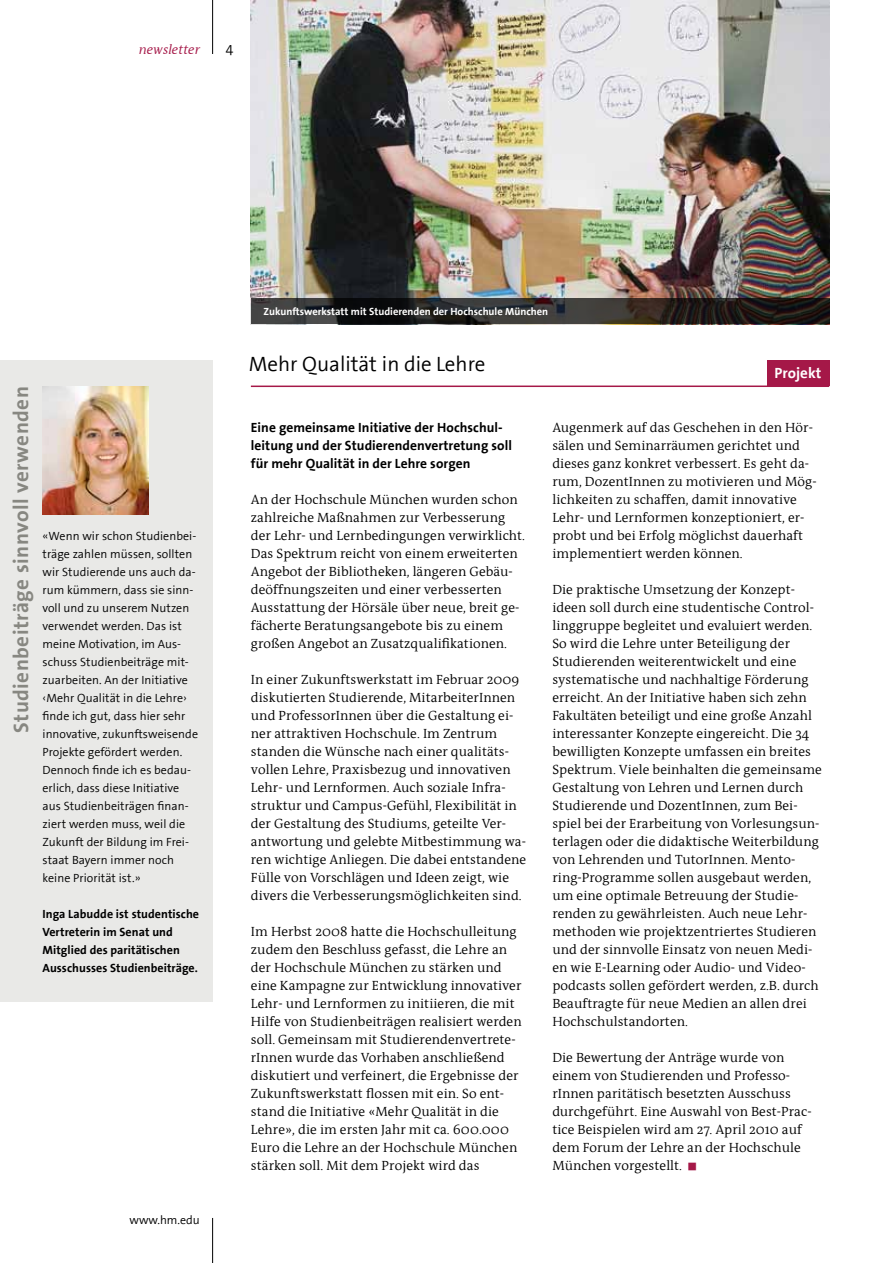
<style>
.page{position:relative;width:893px;height:1263px;background:#fff}
.page>*{position:absolute;margin:0;border:0;box-sizing:border-box;transform-origin:0 0}
.t1{font:700 21px "FHM The Sans";letter-spacing:.025em;color:#878781}
.t2{font:21px "FHM The Sans";color:#000}
.t3{font:700 15px "FHM The Sans";letter-spacing:.005em;color:#fff}
.t4{font:15px "FHM The Sans";color:#000}
.t5{font:13.5px/18px "FHM Antiqua";letter-spacing:.005em;color:#000}
.t6{font:700 13.5px/18px "FHM Antiqua";letter-spacing:.005em;color:#000}
.t7{font:italic 13.5px "FHM Antiqua";color:#a51848}
.t8{font:12px/18px "FHM The Sans";letter-spacing:.005em;color:#000}
.t9{font:700 12px/18px "FHM The Sans";letter-spacing:.005em;color:#000}
.t10{font:700 10.5px "FHM The Sans";color:#fff}
.t11{font:10.5px "FHM The Sans";letter-spacing:.015em;color:#000}
.s1{color:#a51848}
</style>
<div class="page">
<hr style="left:212px;top:0;width:1px;height:54px;background:#000">
<hr style="left:212px;top:1218px;width:1px;height:45px;background:#000">
<hr style="left:251px;top:385px;width:578px;height:2px;background:#a51848">
<div style="left:767px;top:360px;width:62px;height:26px;background:#a51848"></div>
<div style="left:0;top:360px;width:213px;height:641px;background:#e9e9e7"></div>
<img style="left:251px;top:0;width:578px;height:298px">
<svg style="left:251px;top:298px;width:578px;height:26px;background:#2a2726"></svg>
<img style="left:43px;top:386px;width:105px;height:128px">
<p class="t7" style="left:139px;top:42px;width:63px">newsletter</p>
<p class="t4" style="left:225px;top:41px;width:10px">4</p>
<h1 class="t1" style="left:10px;top:733px;width:348px;rotate:-90deg">Studienbeiträge sinnvoll verwenden</h1>
<p class="t8" style="left:43px;top:527px;width:157px">«Wenn wir schon Studienbei&shy;träge zahlen müssen, sollten wir Studierende uns auch da&shy;rum kümmern, dass sie sinn&shy;voll und zu unserem Nutzen verwendet werden. Das ist meine Motivation, im Aus&shy;schuss Studienbeiträge mit&shy;zuarbeiten. An der Initiative ‹Mehr Qualität in die Lehre› finde ich gut, dass hier sehr innovative, zukunftsweisende<br>Projekte gefördert werden.<br>Dennoch finde ich es bedau&shy;erlich, dass diese Initiative aus Studienbeiträgen finan&shy;ziert werden muss, weil die<br>Zukunft der Bildung im Frei&shy;staat Bayern immer noch keine Priorität ist.»</p>
<p class="t9" style="left:43px;top:905px;width:158px">Inga Labudde ist studentische<br>Vertreterin im Senat und<br>Mitglied des paritätischen<br>Ausschusses Studienbeiträge.</p>
<p class="t11" style="left:37px;top:747px;width:177px">Das offizielle Oktoberfest-Motiv 2004</p>
<p class="t8" style="left:129px;top:1211px;width:72px">www.hm.edu</p>
<p class="t10" style="left:264px;top:306px;width:286px">Zukunftswerkstatt mit Studierenden der Hochschule München</p>
<h1 class="t2" style="left:249px;top:353px;width:238px">Mehr Qualität in die Lehre</h1>
<p class="t3" style="left:774px;top:365px;width:49px">Projekt</p>
<p class="t6" style="left:251px;top:419px;width:263px">Eine gemeinsame Initiative der Hochschul&shy;leitung und der Studierendenvertretung soll für mehr Qualität in der Lehre sorgen</p>
<p class="t5" style="left:251px;top:491px;width:276px">An der Hochschule München wurden schon zahlreiche Maßnahmen zur Verbesserung der Lehr- und Lernbedingungen verwirklicht.<br>Das Spektrum reicht von einem erweiterten Angebot der Bibliotheken, längeren Gebäu&shy;deöffnungszeiten und einer verbesserten Ausstattung der Hörsäle über neue, breit ge&shy;fächerte Beratungsangebote bis zu einem großen Angebot an Zusatzqualifikationen.</p>
<p class="t5" style="left:251px;top:671px;width:277px">In einer Zukunftswerkstatt im Februar 2009 diskutierten Studierende, MitarbeiterInnen und ProfessorInnen über die Gestaltung ei&shy;ner attraktiven Hochschule. Im Zentrum standen die Wünsche nach einer qualitäts&shy;vollen Lehre, Praxisbezug und innovativen Lehr- und Lernformen. Auch soziale Infra&shy;struktur und Campus-Gefühl, Flexibilität in der Gestaltung des Studiums, geteilte Ver&shy;antwortung und gelebte Mitbestimmung wa&shy;ren wichtige Anliegen. Die dabei entstandene Fülle von Vorschlägen und Ideen zeigt, wie divers die Verbesserungsmöglichkeiten sind.</p>
<p class="t5" style="left:251px;top:923px;width:272px">Im Herbst 2008 hatte die Hochschulleitung zudem den Beschluss gefasst, die Lehre an der Hochschule München zu stärken und eine Kampagne zur Entwicklung innovativer Lehr- und Lernformen zu initiieren, die mit Hilfe von Studienbeiträgen realisiert werden soll. Gemeinsam mit Studierendenvertrete&shy;rInnen wurde das Vorhaben anschließend diskutiert und verfeinert, die Ergebnisse der Zukunftswerkstatt flossen mit ein. So ent&shy;stand die Initiative «Mehr Qualität in die Lehre», die im ersten Jahr mit ca. 600.000<br>Euro die Lehre an der Hochschule München stärken soll. Mit dem Projekt wird das</p>
<p class="t5" style="left:552px;top:419px;width:266px">Augenmerk auf das Geschehen in den Hör&shy;sälen und Seminarräumen gerichtet und dieses ganz konkret verbessert. Es geht da&shy;rum, DozentInnen zu motivieren und Mög&shy;lichkeiten zu schaffen, damit innovative Lehr- und Lernformen konzeptioniert, er&shy;probt und bei Erfolg möglichst dauerhaft implementiert werden können.</p>
<p class="t5" style="left:552px;top:581px;width:271px">Die praktische Umsetzung der Konzept&shy;ideen soll durch eine studentische Control&shy;linggruppe begleitet und evaluiert werden.<br>So wird die Lehre unter Beteiligung der Studierenden weiterentwickelt und eine systematische und nachhaltige Förderung erreicht. An der Initiative haben sich zehn Fakultäten beteiligt und eine große Anzahl interessanter Konzepte eingereicht. Die 34 bewilligten Konzepte umfassen ein breites Spektrum. Viele beinhalten die gemeinsame Gestaltung von Lehren und Lernen durch Studierende und DozentInnen, zum Bei&shy;spiel bei der Erarbeitung von Vorlesungsun&shy;terlagen oder die didaktische Weiterbildung von Lehrenden und TutorInnen. Mento&shy;ring-Programme sollen ausgebaut werden, um eine optimale Betreuung der Studie&shy;renden zu gewährleisten. Auch neue Lehr&shy;methoden wie projektzentriertes Studieren und der sinnvolle Einsatz von neuen Medi&shy;en wie E-Learning oder Audio- und Video&shy;podcasts sollen gefördert werden, z.B. durch Beauftragte für neue Medien an allen drei Hochschulstandorten.</p>
<p class="t5" style="left:552px;top:1049px;width:261px">Die Bewertung der Anträge wurde von einem von Studierenden und Professo&shy;rInnen paritätisch besetzten Ausschuss durchgeführt. Eine Auswahl von Best-Prac&shy;tice Beispielen wird am 27. April 2010 auf dem Forum der Lehre an der Hochschule München vorgestellt. <span class="s1">■</span></p>
</div>
